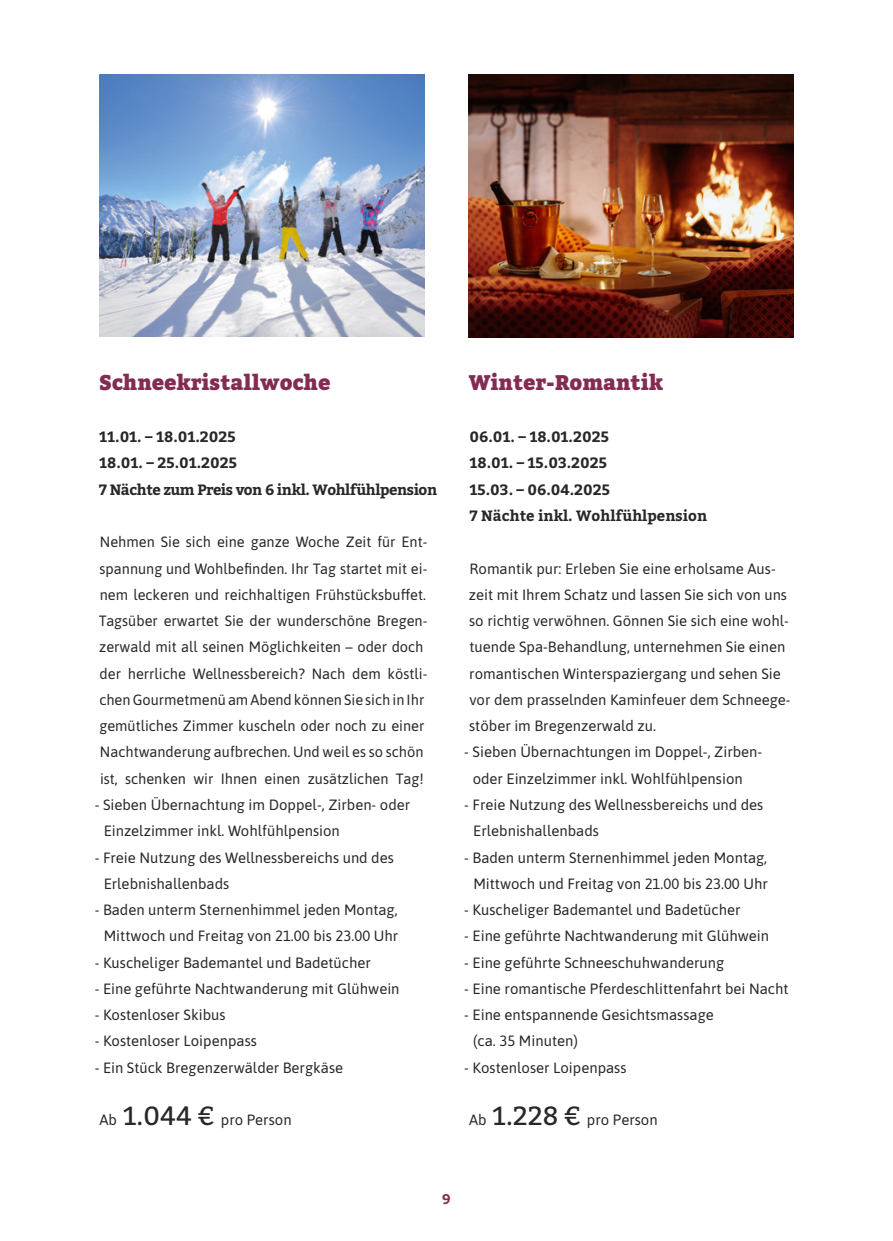
<style>
.page{position:relative;width:893px;height:1241px;background:#fff}
.page>*{position:absolute;margin:0;border:0;box-sizing:border-box;transform-origin:0 0}
.t1{font:900 21px "Bitter";color:#832c53}
.t2{font:14.88px/26.2px "Asap";color:#282827}
.t3{font:700 14.88px/26.2px "Bitter";color:#282827}
.t4{font:700 14.88px/26.2px "Bitter";letter-spacing:-.03em;color:#282827}
.t5{font:700 14px "Bitter";color:#832c53}
.s1{font-family:"Bitter";font-size:26.25px}
</style>
<div class="page">
<img style="left:469px;top:74px;width:325px;height:263px">
<img style="left:99px;top:74px;width:325px;height:263px">
<h1 class="t1" style="left:99px;top:370px;width:233px">Schneekristallwoche</h1>
<p class="t4" style="left:99px;top:423px;width:339px">11.01. – 18.01.2025<br>18.01. – 25.01.2025<br>7 Nächte zum Preis von 6 inkl. Wohlfühlpension</p>
<p class="t2" style="left:99px;top:528px;width:330px">Nehmen Sie sich eine ganze Woche Zeit für Ent&shy;spannung und Wohlbefinden. Ihr Tag startet mit ei&shy;nem leckeren und reichhaltigen Frühstücksbuffet.<br>Tagsüber erwartet Sie der wunderschöne Bregen&shy;zerwald mit all seinen Möglichkeiten – oder doch der herrliche Wellnessbereich? Nach dem köstli&shy;chen Gourmetmenü am Abend können Sie sich in Ihr gemütliches Zimmer kuscheln oder noch zu einer Nachtwanderung aufbrechen. Und weil es so schön ist, schenken wir Ihnen einen zusätzlichen Tag!</p>
<p class="t2" style="left:104px;top:790px;width:308px;text-indent:-9px">- Sieben Übernachtung im Doppel-, Zirben- oder<br>Einzelzimmer inkl. Wohlfühlpension</p>
<p class="t2" style="left:104px;top:843px;width:292px;text-indent:-9px">- Freie Nutzung des Wellnessbereichs und des<br>Erlebnishallenbads</p>
<p class="t2" style="left:95px;top:895px;width:305px;text-align:right">- Baden unterm Sternenhimmel jeden Montag,<br>Mittwoch und Freitag von 21.00 bis 23.00 Uhr</p>
<p class="t2" style="left:95px;top:948px;width:278px">- Kuscheliger Bademantel und Badetücher</p>
<p class="t2" style="left:95px;top:974px;width:306px">- Eine geführte Nachtwanderung mit Glühwein</p>
<p class="t2" style="left:95px;top:1000px;width:132px">- Kostenloser Skibus</p>
<p class="t2" style="left:95px;top:1027px;width:164px">- Kostenloser Loipenpass</p>
<p class="t2" style="left:95px;top:1053px;width:250px">- Ein Stück Bregenzerwälder Bergkäse</p>
<p class="t2" style="left:99px;top:1105px;width:194px">Ab <span class="s1">1.044 €</span> pro Person</p>
<h1 class="t1" style="left:469px;top:370px;width:196px">Winter-Romantik</h1>
<p class="t3" style="left:469px;top:423px;width:239px">06.01. – 18.01.2025<br>18.01. – 15.03.2025<br>15.03. – 06.04.2025<br>7 Nächte inkl. Wohlfühlpension</p>
<p class="t2" style="left:469px;top:554px;width:323px">Romantik pur: Erleben Sie eine erholsame Aus&shy;zeit mit Ihrem Schatz und lassen Sie sich von uns so richtig verwöhnen. Gönnen Sie sich eine wohl&shy;tuende Spa-Behandlung, unternehmen Sie einen romantischen Winterspaziergang und sehen Sie vor dem prasselnden Kaminfeuer dem Schneege&shy;stöber im Bregenzerwald zu.</p>
<p class="t2" style="left:473px;top:738px;width:291px;text-indent:-8px">- Sieben Übernachtungen im Doppel-, Zirben&shy;oder Einzelzimmer inkl. Wohlfühlpension</p>
<p class="t2" style="left:473px;top:790px;width:292px;text-indent:-9px">- Freie Nutzung des Wellnessbereichs und des<br>Erlebnishallenbads</p>
<p class="t2" style="left:464px;top:843px;width:305px;text-align:right">- Baden unterm Sternenhimmel jeden Montag,<br>Mittwoch und Freitag von 21.00 bis 23.00 Uhr</p>
<p class="t2" style="left:464px;top:895px;width:278px">- Kuscheliger Bademantel und Badetücher</p>
<p class="t2" style="left:464px;top:922px;width:306px">- Eine geführte Nachtwanderung mit Glühwein</p>
<p class="t2" style="left:464px;top:948px;width:261px">- Eine geführte Schneeschuhwanderung</p>
<p class="t2" style="left:464px;top:974px;width:326px">- Eine romantische Pferdeschlittenfahrt bei Nacht</p>
<p class="t2" style="left:473px;top:1000px;width:242px;text-indent:-9px">- Eine entspannende Gesichtsmassage (ca. 35 Minuten)</p>
<p class="t2" style="left:464px;top:1053px;width:164px">- Kostenloser Loipenpass</p>
<p class="t2" style="left:469px;top:1105px;width:190px">Ab <span class="s1">1.228 €</span> pro Person</p>
<p class="t5" style="left:442px;top:1187px;width:10px">9</p>
</div>
